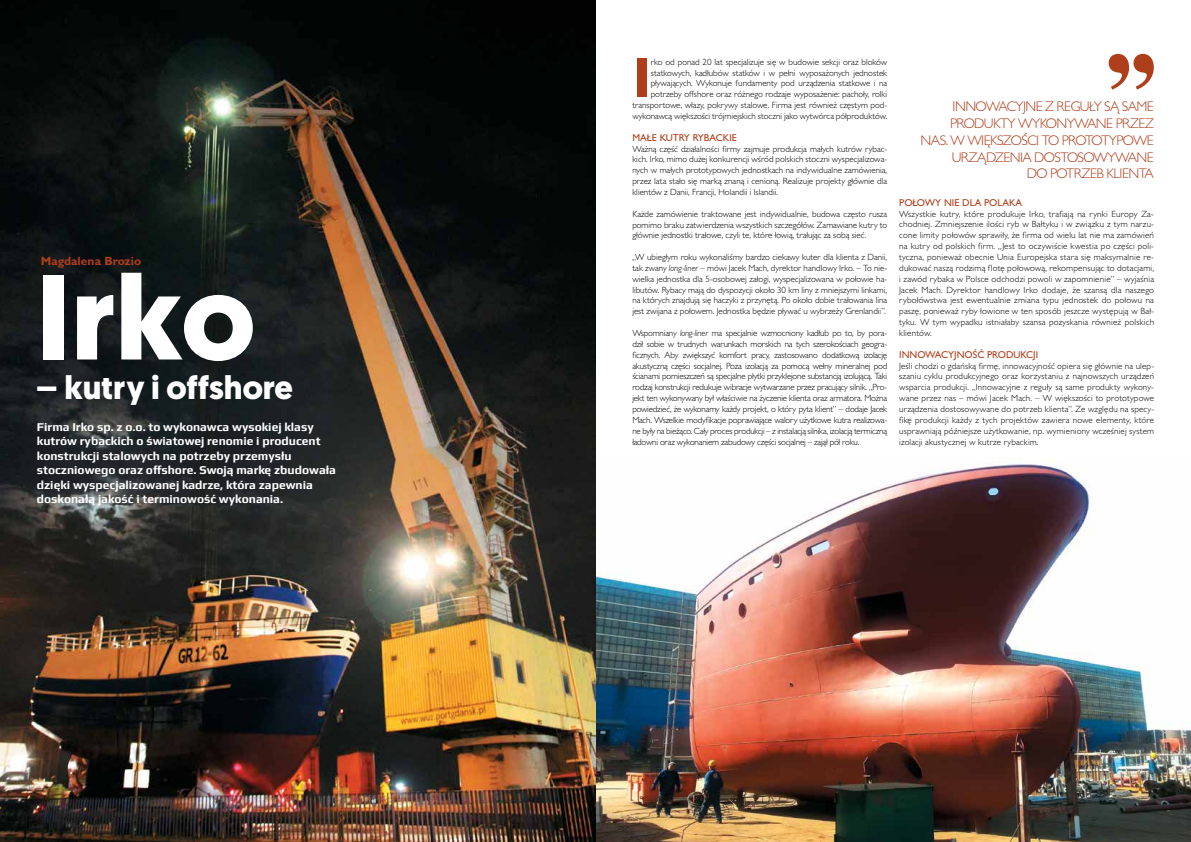
<style>
.page{position:relative;width:1191px;height:842px;background:#fff}
.page>*{position:absolute;margin:0;border:0;box-sizing:border-box;transform-origin:0 0}
.t1{font:700 120px "Geomanist";color:#fff}
.t2{font:700 56.7px "Gill Sans MT Pro";color:#af3e1b}
.t3{font:700 33px "Geomanist";color:#fff}
.t4{font:300 14px/16.8px "Gill Sans MT Pro";letter-spacing:-.04em;color:#af3e1b;text-align:right}
.t5{font:700 12px/14.4px "Play";color:#fff}
.t6{font:700 12px "Gill Sans MT Pro";color:#af3e1b}
.t7{font:500 10px "Gill Sans MT Pro";color:#af3e1b}
.t8{font:300 9px/10.9px "Gill Sans MT Pro";color:#000;text-align:justify}
.s1{font-style:italic}
</style>
<div class="page">
<img style="left:595px;top:458px;width:596px;height:384px">
<img style="left:0;top:0;width:595px;height:842px">
<svg style="left:1108px;top:54px;width:45px;height:36px"></svg>
<h3 class="t6" style="left:41px;top:253px;width:102px">Magdalena Brozio</h3>
<h1 class="t1" style="left:36px;top:237px;width:221px">Irko</h1>
<h3 class="t3" style="left:36px;top:365px;width:258px">– kutry i offshore</h3>
<p class="t5" style="left:37px;top:419px;width:300px">Firma Irko sp. z o.o. to wykonawca wysokiej klasy kutrów rybackich o światowej renomie i producent konstrukcji stalowych na potrzeby przemysłu stoczniowego oraz offshore. Swoją markę zbudowała dzięki wyspecjalizowanej kadrze, która zapewnia doskonałą jakość i terminowość wykonania.</p>
<p class="t8" style="left:632px;top:56px;width:256px;text-align:right">rko od ponad 20 lat specjalizuje się w budowie sekcji oraz bloków statkowych, kadłubów statków i w pełni wyposażonych jednostek pływających. Wykonuje fundamenty pod urządzenia statkowe i na potrzeby offshore oraz różnego rodzaje wyposażenie: pachoły, rolki transportowe, włazy, pokrywy stalowe. Firma jest również częstym pod&shy;wykonawcą większości trójmiejskich stoczni jako wytwórca półproduktów.</p>
<p class="t7" style="left:632px;top:131px;width:106px">MAŁE KUTRY RYBACKIE</p>
<p class="t8" style="left:632px;top:143px;width:256px">Ważną część działalności firmy zajmuje produkcja małych kutrów rybac&shy;kich. Irko, mimo dużej konkurencji wśród polskich stoczni wyspecjalizowa&shy;nych w małych prototypowych jednostkach na indywidualne zamówienia, przez lata stało się marką znaną i cenioną. Realizuje projekty głównie dla klientów z Danii, Francji, Holandii i Islandii.</p>
<p class="t8" style="left:632px;top:208px;width:256px">Każde zamówienie traktowane jest indywidualnie, budowa często rusza pomimo braku zatwierdzenia wszystkich szczegółów. Zamawiane kutry to głównie jednostki trałowe, czyli te, które łowią, trałując za sobą sieć.</p>
<p class="t8" style="left:632px;top:251px;width:256px">„W ubiegłym roku wykonaliśmy bardzo ciekawy kuter dla klienta z Danii, tak zwany <span class="s1">long-liner</span> – mówi Jacek Mach, dyrektor handlowy Irko. – To nie&shy;wielka jednostka dla 5-osobowej załogi, wyspecjalizowana w połowie ha&shy;libutów. Rybacy mają do dyspozycji około 30 km liny z mniejszymi linkami, na których znajdują się haczyki z przynętą. Po około dobie trałowania lina jest zwijana z połowem. Jednostka będzie pływać u wybrzeży Grenlandii”.</p>
<p class="t8" style="left:632px;top:327px;width:256px">Wspomniany <span class="s1">long-liner</span> ma specjalnie wzmocniony kadłub po to, by pora&shy;dził sobie w trudnych warunkach morskich na tych szerokościach geogra&shy;ficznych. Aby zwiększyć komfort pracy, zastosowano dodatkową izolację akustyczną części socjalnej. Poza izolacją za pomocą wełny mineralnej pod ścianami pomieszczeń są specjalne płytki przyklejone substancją izolującą. Taki rodzaj konstrukcji redukuje wibracje wytwarzane przez pracujący silnik. „Pro&shy;jekt ten wykonywany był właściwie na życzenie klienta oraz armatora. Można powiedzieć, że wykonamy każdy projekt, o który pyta klient” – dodaje Jacek Mach. Wszelkie modyfikacje poprawiające walory użytkowe kutra realizowa&shy;ne były na bieżąco. Cały proces produkcji – z instalacją silnika, izolacją termiczną ładowni oraz wykonaniem zabudowy części socjalnej – zajął pół roku.</p>
<h2 class="t2" style="left:632px;top:43px;width:20px">I</h2>
<h3 class="t4" style="left:920px;top:98px;width:235px">INNOWACYJNE Z REGUŁY SĄ SAME<br>PRODUKTY WYKONYWANE PRZEZ<br>NAS. W WIĘKSZOŚCI TO PROTOTYPOWE<br>URZĄDZENIA DOSTOSOWYWANE<br>DO POTRZEB KLIENTA</h3>
<p class="t7" style="left:899px;top:196px;width:125px">POŁOWY NIE DLA POLAKA</p>
<p class="t8" style="left:899px;top:208px;width:256px">Wszystkie kutry, które produkuje Irko, trafiają na rynki Europy Za&shy;chodniej. Zmniejszenie ilości ryb w Bałtyku i w związku z tym narzu&shy;cone limity połowów sprawiły, że firma od wielu lat nie ma zamówień na kutry od polskich firm. „Jest to oczywiście kwestia po części poli&shy;tyczna, ponieważ obecnie Unia Europejska stara się maksymalnie re&shy;dukować naszą rodzimą flotę połowową, rekompensując to dotacjami, i zawód rybaka w Polsce odchodzi powoli w zapomnienie” – wyjaśnia Jacek Mach. Dyrektor handlowy Irko dodaje, że szansą dla naszego rybołówstwa jest ewentualnie zmiana typu jednostek do połowu na paszę, ponieważ ryby łowione w ten sposób jeszcze występują w Bał&shy;tyku. W tym wypadku istniałaby szansa pozyskania również polskich klientów.</p>
<p class="t7" style="left:899px;top:348px;width:140px">INNOWACYJNOŚĆ PRODUKCJI</p>
<p class="t8" style="left:899px;top:360px;width:256px">Jeśli chodzi o gdańską firmę, innowacyjność opiera się głównie na ulep&shy;szaniu cyklu produkcyjnego oraz korzystaniu z najnowszych urządzeń wsparcia produkcji. „Innowacyjne z reguły są same produkty wykony&shy;wane przez nas – mówi Jacek Mach. – W większości to prototypowe urządzenia dostosowywane do potrzeb klienta”. Ze względu na specy&shy;fikę produkcji każdy z tych projektów zawiera nowe elementy, które usprawniają późniejsze użytkowanie, np. wymieniony wcześniej system izolacji akustycznej w kutrze rybackim.</p>
</div>
